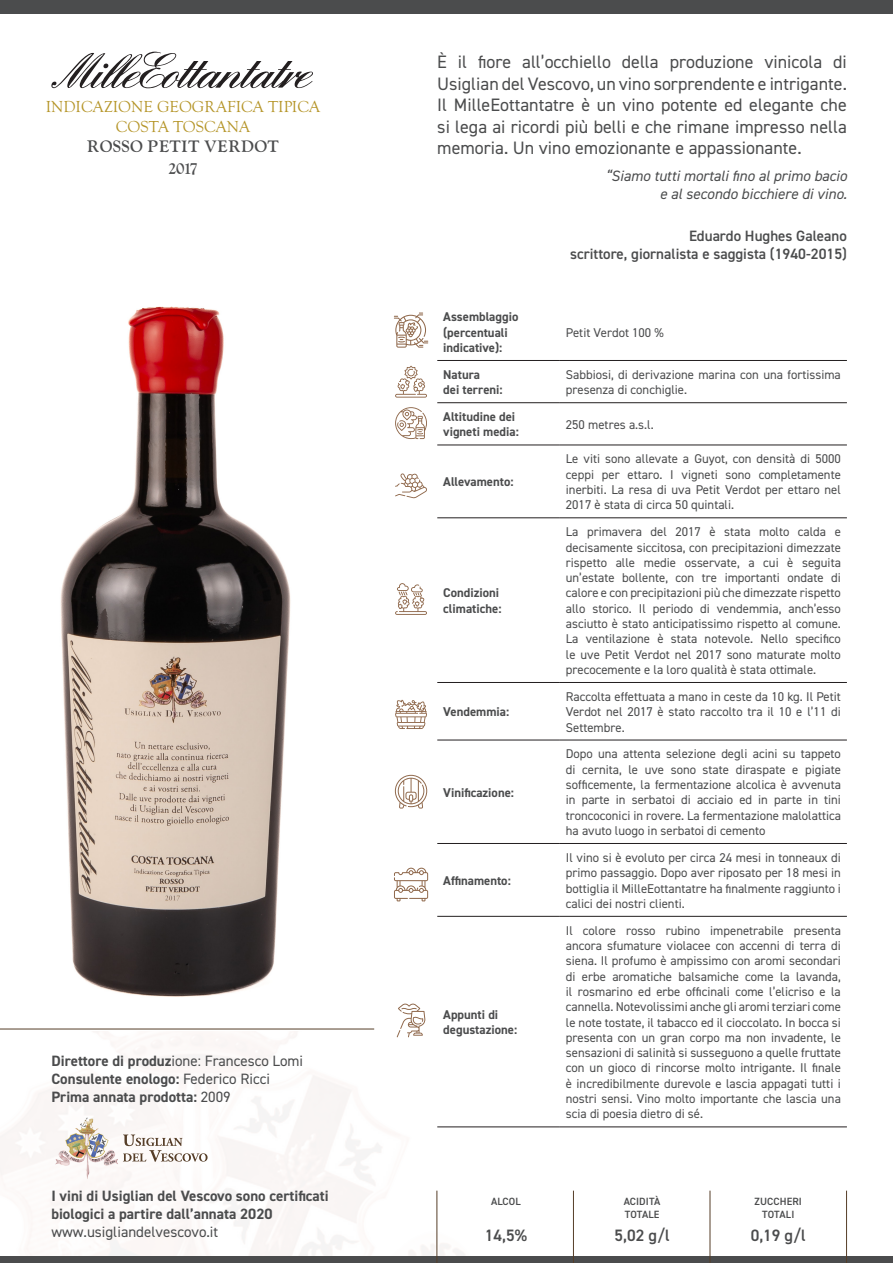
<style>
.page{position:relative;width:893px;height:1263px;background:#fff}
.page>*{position:absolute;margin:0;border:0;box-sizing:border-box;transform-origin:0 0}
.t1{font:18px/21.6px "DIN2014";color:#4b4c4d;text-align:justify}
.t2{font:16.5px/19.8px "Goudy Old Sty";color:#b59528;text-align:center}
.t3{font:700 16.5px "LTC Goudy Oldstyle Pro";letter-spacing:.02em;color:#4b4c4d}
.t4{font:600 16.5px "DIN2014";color:#4b4c4d}
.t5{font:700 15px/18px "DIN2014";color:#4b4c4d}
.t6{font:600 15px/18px "DIN2014";color:#4b4c4d;text-align:right}
.t7{font:italic 15px/18px "DIN2014";color:#4b4c4d;text-align:right}
.t8{font:15px "DIN2014";color:#4b4c4d}
.t9{font:12.75px/15.3px "DIN2014";color:#4b4c4d;text-align:justify}
.t10{font:700 12.75px/15.3px "DIN2014";color:#4b4c4d}
.t11{font:600 10.5px/12.6px "DIN2014";letter-spacing:.01em;color:#4b4c4d}
.s1{font-weight:400}
</style>
<div class="page">
<img style="left:0;top:901px;width:533px;height:356px">
<img style="left:0;top:306px;width:374px;height:723px">
<hr style="left:437px;top:360px;width:123px;height:1px;background:#231f20">
<hr style="left:560px;top:360px;width:287px;height:1px;background:#231f20">
<hr style="left:437px;top:402px;width:123px;height:1px;background:#231f20">
<hr style="left:560px;top:402px;width:287px;height:1px;background:#231f20">
<hr style="left:437px;top:445px;width:123px;height:1px;background:#231f20">
<hr style="left:560px;top:445px;width:287px;height:1px;background:#231f20">
<hr style="left:437px;top:518px;width:123px;height:1px;background:#231f20">
<hr style="left:560px;top:518px;width:287px;height:1px;background:#231f20">
<hr style="left:437px;top:682px;width:123px;height:1px;background:#231f20">
<hr style="left:560px;top:682px;width:287px;height:1px;background:#231f20">
<hr style="left:437px;top:740px;width:123px;height:1px;background:#231f20">
<hr style="left:560px;top:740px;width:287px;height:1px;background:#231f20">
<hr style="left:437px;top:843px;width:123px;height:1px;background:#231f20">
<hr style="left:560px;top:843px;width:287px;height:1px;background:#231f20">
<hr style="left:437px;top:916px;width:123px;height:1px;background:#231f20">
<hr style="left:560px;top:916px;width:287px;height:1px;background:#231f20">
<hr style="left:437px;top:1127px;width:123px;height:1px;background:#231f20">
<hr style="left:560px;top:1127px;width:287px;height:1px;background:#231f20">
<div style="left:0;top:0;width:893px;height:13px;background:#4b4c4d"></div>
<div style="left:0;top:1257px;width:893px;height:6px;background:#4b4c4d"></div>
<hr style="left:0;top:1029px;width:374px;height:1px;background:#563e28">
<hr style="left:436px;top:1190px;width:1px;height:73px;background:#563e28">
<hr style="left:573px;top:1190px;width:1px;height:73px;background:#563e28">
<hr style="left:710px;top:1190px;width:1px;height:73px;background:#563e28">
<hr style="left:846px;top:1190px;width:1px;height:73px;background:#563e28">
<svg style="left:395px;top:700px;width:32px;height:29px"></svg>
<svg style="left:395px;top:473px;width:32px;height:25px"></svg>
<svg style="left:395px;top:366px;width:32px;height:32px"></svg>
<svg style="left:395px;top:583px;width:32px;height:32px"></svg>
<svg style="left:395px;top:407px;width:32px;height:32px"></svg>
<svg style="left:394px;top:313px;width:34px;height:35px"></svg>
<svg style="left:395px;top:775px;width:32px;height:33px"></svg>
<svg style="left:397px;top:1003px;width:28px;height:34px"></svg>
<svg style="left:394px;top:868px;width:34px;height:33px"></svg>
<img style="left:51px;top:1116px;width:70px;height:64px">
<svg style="left:123px;top:1134px;width:85px;height:28px"></svg>
<svg style="left:51px;top:52px;width:262px;height:36px"></svg>
<p class="t2" style="left:46px;top:97px;width:276px">INDICAZIONE GEOGRAFICA TIPICA<br>COSTA TOSCANA</p>
<p class="t3" style="left:87px;top:136px;width:193px">ROSSO PETIT VERDOT</p>
<p class="t3" style="left:168px;top:158px;width:30px">2017</p>
<p class="t5" style="left:51px;top:1052px;width:253px">Direttore di produz<span class="s1">ione: Francesco Lomi<br></span>Consulente enologo: <span class="s1">Federico Ricci<br></span>Prima annata prodotta: <span class="s1">2009</span></p>
<p class="t5" style="left:51px;top:1187px;width:279px">I vini di Usiglian del Vescovo sono certificati biologici a partire dall’annata 2020</p>
<p class="t8" style="left:51px;top:1223px;width:168px">www.usigliandelvescovo.it</p>
<p class="t1" style="left:437px;top:51px;width:411px">È il fiore all’occhiello della produzione vinicola di Usiglian del Vescovo, un vino sorprendente e intrigante.<br>Il MilleEottantatre è un vino potente ed elegante che si lega ai ricordi più belli e che rimane impresso nella memoria. Un vino emozionante e appassionante.</p>
<p class="t7" style="left:605px;top:166px;width:243px">“Siamo tutti mortali fino al primo bacio e al secondo bicchiere di vino.</p>
<p class="t6" style="left:570px;top:226px;width:278px">Eduardo Hughes Galeano<br>scrittore, giornalista e saggista (1940-2015)</p>
<p class="t10" style="left:443px;top:309px;width:77px">Assemblaggio (percentuali indicative):</p>
<p class="t9" style="left:566px;top:324px;width:99px">Petit Verdot 100 %</p>
<p class="t10" style="left:443px;top:367px;width:61px">Natura<br>dei terreni:</p>
<p class="t9" style="left:566px;top:367px;width:276px">Sabbiosi, di derivazione marina con una fortissima presenza di conchiglie.</p>
<p class="t10" style="left:443px;top:409px;width:77px">Altitudine dei vigneti media:</p>
<p class="t9" style="left:566px;top:416px;width:89px">250 metres a.s.l.</p>
<p class="t10" style="left:443px;top:474px;width:72px">Allevamento:</p>
<p class="t9" style="left:566px;top:451px;width:277px">Le viti sono allevate a Guyot, con densità di 5000 ceppi per ettaro. I vigneti sono completamente inerbiti. La resa di uva Petit Verdot per ettaro nel 2017 è stata di circa 50 quintali.</p>
<p class="t10" style="left:443px;top:585px;width:60px">Condizioni climatiche:</p>
<p class="t10" style="left:443px;top:704px;width:67px">Vendemmia:</p>
<p class="t10" style="left:443px;top:784px;width:72px">Vinificazione:</p>
<p class="t10" style="left:443px;top:873px;width:69px">Affinamento:</p>
<p class="t10" style="left:443px;top:1007px;width:75px">Appunti di degustazione:</p>
<p class="t11" style="left:491px;top:1195px;width:31px">ALCOL</p>
<p class="t4" style="left:485px;top:1224px;width:44px">14,5%</p>
<p class="t9" style="left:566px;top:524px;width:277px">La primavera del 2017 è stata molto calda e decisamente siccitosa, con precipitazioni dimezzate rispetto alle medie osservate, a cui è seguita un’estate bollente, con tre importanti ondate di calore e con precipitazioni più che dimezzate rispetto allo storico. Il periodo di vendemmia, anch’esso asciutto è stato anticipatissimo rispetto al comune.<br>La ventilazione è stata notevole. Nello specifico le uve Petit Verdot nel 2017 sono maturate molto precocemente e la loro qualità è stata ottimale.</p>
<p class="t9" style="left:566px;top:689px;width:277px">Raccolta effettuata a mano in ceste da 10 kg. Il Petit Verdot nel 2017 è stato raccolto tra il 10 e l’11 di Settembre.</p>
<p class="t9" style="left:566px;top:746px;width:277px">Dopo una attenta selezione degli acini su tappeto di cernita, le uve sono state diraspate e pigiate sofficemente, la fermentazione alcolica è avvenuta in parte in serbatoi di acciaio ed in parte in tini troncoconici in rovere. La fermentazione malolattica ha avuto luogo in serbatoi di cemento</p>
<p class="t9" style="left:566px;top:850px;width:277px">Il vino si è evoluto per circa 24 mesi in tonneaux di primo passaggio. Dopo aver riposato per 18 mesi in bottiglia il MilleEottantatre ha finalmente raggiunto i calici dei nostri clienti.</p>
<p class="t9" style="left:566px;top:922px;width:277px">Il colore rosso rubino impenetrabile presenta ancora sfumature violacee con accenni di terra di siena. Il profumo è ampissimo con aromi secondari di erbe aromatiche balsamiche come la lavanda, il rosmarino ed erbe officinali come l’elicriso e la cannella. Notevolissimi anche gli aromi terziari come le note tostate, il tabacco ed il cioccolato. In bocca si presenta con un gran corpo ma non invadente, le sensazioni di salinità si susseguono a quelle fruttate con un gioco di rincorse molto intrigante. Il finale è incredibilmente durevole e lascia appagati tutti i nostri sensi. Vino molto importante che lascia una scia di poesia dietro di sé.</p>
<p class="t11" style="left:624px;top:1195px;width:38px">ACIDITÀ<br>TOTALE</p>
<p class="t4" style="left:614px;top:1224px;width:57px">5,02 g/l</p>
<p class="t11" style="left:755px;top:1195px;width:49px;text-align:center">ZUCCHERI<br>TOTALI</p>
<p class="t4" style="left:751px;top:1224px;width:57px">0,19 g/l</p>
</div>
